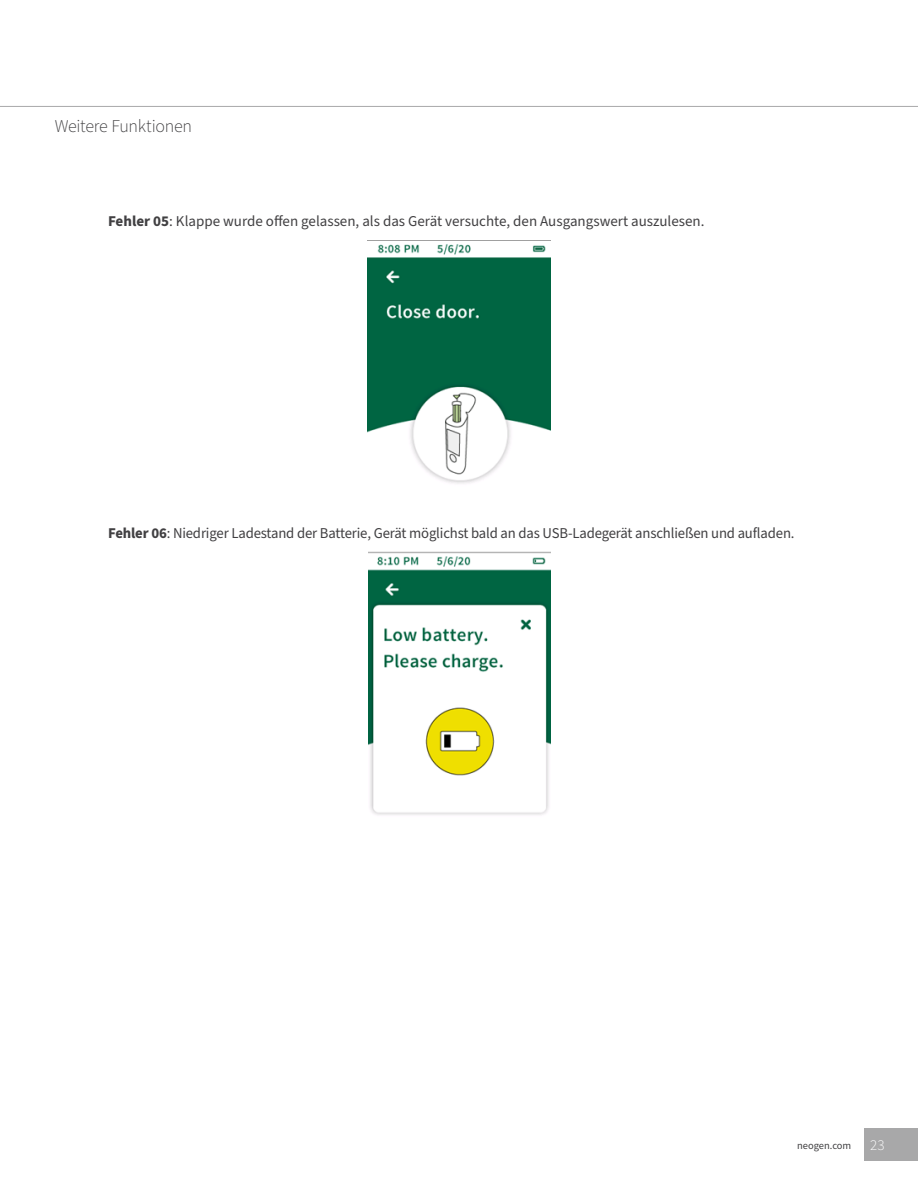
<style>
.page{position:relative;width:918px;height:1188px;background:#fff}
.page>*{position:absolute;margin:0;border:0;box-sizing:border-box;transform-origin:0 0}
.t1{font:300 18px "Source Sans Pro";letter-spacing:-.015em;color:#414042}
.t2{font:15px "Source Sans Pro";letter-spacing:-.01em;color:#414042}
.t3{font:300 15px "Source Sans Pro";color:#fff}
.t4{font:10.5px "Source Sans Pro";color:#414042}
.s1{font-weight:700}
</style>
<div class="page">
<div style="left:864px;top:1128px;width:54px;height:33px;background:#a8a8a9"></div>
<hr style="left:0;top:106px;width:918px;height:1px;background:#a8a8a9">
<img style="left:368px;top:551px;width:183px;height:264px">
<img style="left:367px;top:244px;width:184px;height:240px">
<p class="t1" style="left:55px;top:114px;width:139px">Weitere Funktionen</p>
<p class="t2" style="left:108px;top:211px;width:598px"><span class="s1">Fehler 05</span>: Klappe wurde offen gelassen, als das Gerät versuchte, den Ausgangswert auszulesen.</p>
<p class="t2" style="left:108px;top:523px;width:688px"><span class="s1">Fehler 06</span>: Niedriger Ladestand der Batterie, Gerät möglichst bald an das USB-Ladegerät anschließen und aufladen.</p>
<p class="t4" style="left:797px;top:1138px;width:56px">neogen.com</p>
<p class="t3" style="left:870px;top:1135px;width:16px">23</p>
</div>
